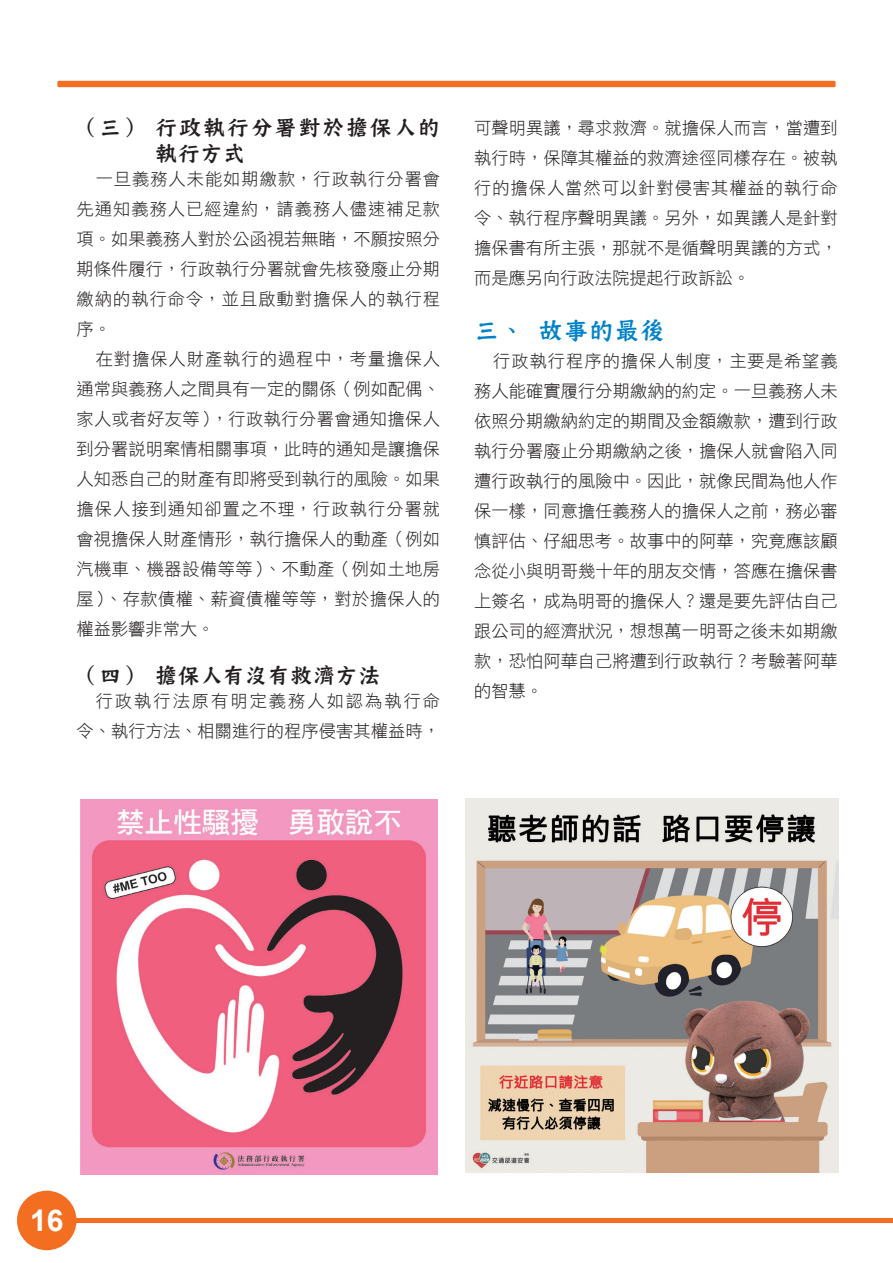
<style>
.page{position:relative;width:893px;height:1263px;background:#fff}
.page>*{position:absolute;margin:0;border:0;box-sizing:border-box;transform-origin:0 0}
.t1{font:700 30px "Arial";color:#fff}
.NEW內文標1{font:25.5px "DF Zong Kai W7 WIN BF";color:#0082c8}
.NEW內文次標2{font:22.5px/25.5px "DF Zong Kai W7 WIN BF";letter-spacing:.06em;color:#231f20}
.NEW內文次標2-2{font:22.5px "DF Zong Kai W7 WIN BF";color:#231f20}
.NEW內文{font:17.25px/30px "DF Hei Lt HK BF";letter-spacing:.005em;color:#231f20;text-align:justify}
.NEW內文-2{font:17.25px/30px "DF Hei Lt HK BF";letter-spacing:.115em;color:#231f20;text-align:right}
</style>
<div class="page">
<hr style="left:43px;top:1218px;width:850px;height:4px;background:#f36e21">
<div style="left:17px;top:1191px;width:60px;height:59px;background:#f36e21;border-radius:50%"></div>
<img style="left:81px;top:799px;width:356px;height:375px">
<img style="left:465px;top:799px;width:374px;height:374px">
<div style="left:57px;top:81px;width:779px;height:6px;background:#f36e21"></div>
<p class="NEW內文次標2" style="left:155px;top:115px;width:286px;text-indent:-79px">（三） 行政執行分署對於擔保人的執行方式</p>
<p class="NEW內文" style="left:77px;top:164px;width:365px;text-indent:19px">一旦義務人未能如期繳款，行政執行分署會先通知義務人已經違約，請義務人儘速補足款項。如果義務人對於公函視若無睹，不願按照分期條件履行，行政執行分署就會先核發廢止分期繳納的執行命令，並且啟動對擔保人的執行程序。</p>
<p class="NEW內文" style="left:77px;top:344px;width:365px;text-indent:19px">在對擔保人財產執行的過程中，考量擔保人通常與義務人之間具有一定的關係（例如配偶、家人或者好友等），行政執行分署會通知擔保人到分署說明案情相關事項，此時的通知是讓擔保人知悉自己的財產有即將受到執行的風險。如果擔保人接到通知卻置之不理，行政執行分署就會視擔保人財產情形，執行擔保人的動產（例如汽機車、機器設備等等）、不動產（例如土地房屋）、存款債權、薪資債權等等，對於擔保人的權益影響非常大。</p>
<p class="NEW內文次標2-2" style="left:77px;top:664px;width:305px">（四） 擔保人有沒有救濟方法</p>
<p class="NEW內文-2" style="left:77px;top:686px;width:365px">行政執行法原有明定義務人如認為執行命令、執行方法、相關進行的程序侵害其權益時，</p>
<p class="NEW內文" style="left:474px;top:113px;width:365px">可聲明異議，尋求救濟。就擔保人而言，當遭到執行時，保障其權益的救濟途徑同樣存在。被執行的擔保人當然可以針對侵害其權益的執行命令、執行程序聲明異議。另外，如異議人是針對擔保書有所主張，那就不是循聲明異議的方式，而是應另向行政法院提起行政訴訟。</p>
<p class="NEW內文標1" style="left:474px;top:317px;width:193px">三、 故事的最後</p>
<p class="NEW內文" style="left:474px;top:345px;width:365px;text-indent:19px">行政執行程序的擔保人制度，主要是希望義務人能確實履行分期繳納的約定。一旦義務人未依照分期繳納約定的期間及金額繳款，遭到行政執行分署廢止分期繳納之後，擔保人就會陷入同遭行政執行的風險中。因此，就像民間為他人作保一樣，同意擔任義務人的擔保人之前，務必審慎評估、仔細思考。故事中的阿華，究竟應該顧念從小與明哥幾十年的朋友交情，答應在擔保書上簽名，成為明哥的擔保人？還是要先評估自己跟公司的經濟狀況，想想萬一明哥之後未如期繳款，恐怕阿華自己將遭到行政執行？考驗著阿華的智慧。</p>
<h1 class="t1" style="left:30px;top:1201px;width:35px">16</h1>
</div>
